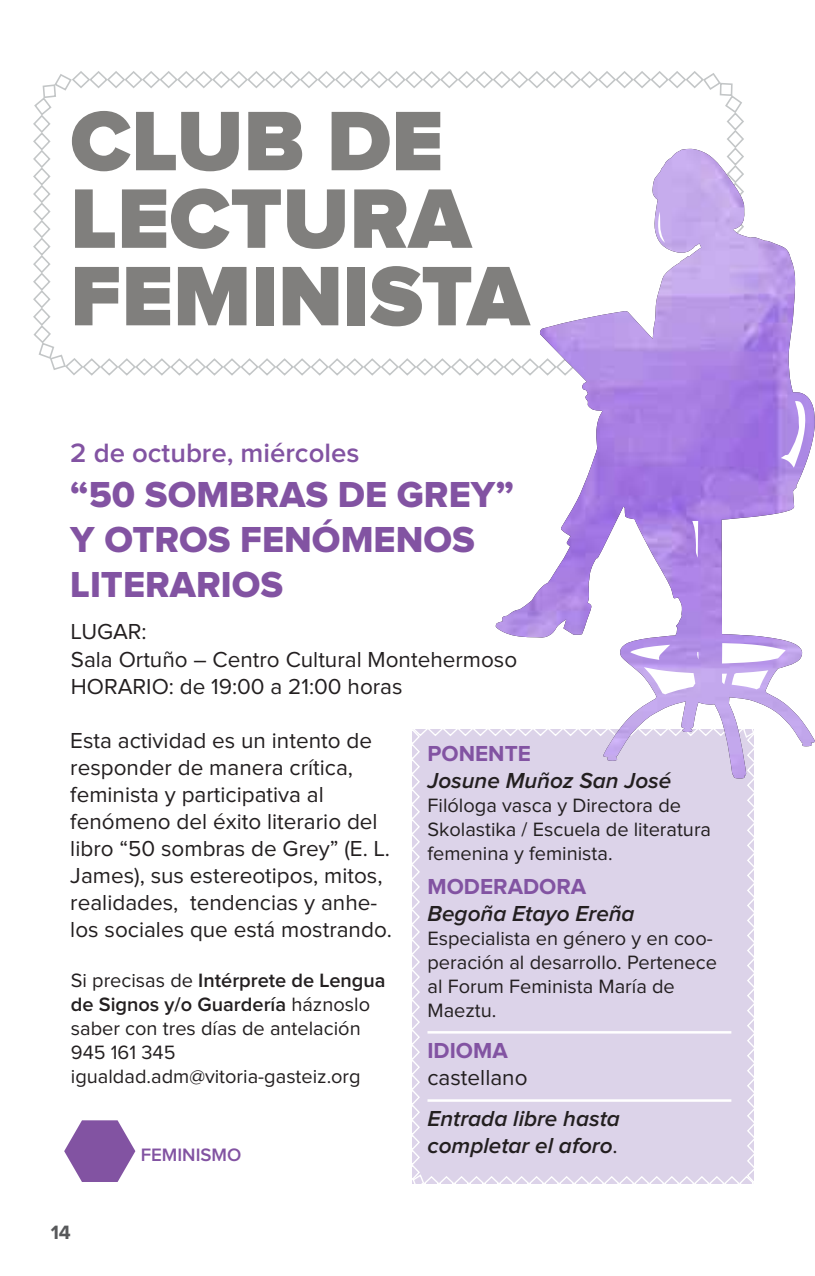
<style>
.page{position:relative;width:815px;height:1276px;background:#fff}
.page>*{position:absolute;margin:0;border:0;box-sizing:border-box;transform-origin:0 0}
.t1{font:900 87.5px/77.5px "Proxima Nova";color:#807f7d}
.t2{font:37.5px "Proxima Nova Extrabld";color:#8253a2}
.t3{font:600 27.5px "Proxima Nova";color:#8253a2}
.t4{font:22.5px/27px "Proxima Nova";color:#231f20}
.t5{font:italic 600 22.5px/27px "Proxima Nova";color:#231f20}
.t6{font:700 22.5px "Proxima Nova";color:#8253a2}
.t7{font:20px/24px "Proxima Nova";color:#231f20}
.t8{font:700 20px "Proxima Nova";color:#58595b}
.t9{font:600 18.75px "Proxima Nova";color:#8253a2}
.s1{font-weight:600}
.s2{font-weight:400;font-style:normal}
</style>
<div class="page">
<div style="left:412px;top:729px;width:342px;height:455px;background:#dcd3e9"></div>
<hr style="left:427px;top:1031px;width:304px;height:2px;background:#fff">
<hr style="left:427px;top:1099px;width:304px;height:2px;background:#fff">
<svg style="left:64px;top:1120px;width:71px;height:62px"></svg>
<svg style="left:496px;top:236px;width:319px;height:543px"></svg>
<img style="left:496px;top:377px;width:205px;height:260px">
<svg style="left:722px;top:643px;width:64px;height:20px"></svg>
<svg style="left:722px;top:670px;width:46px;height:19px"></svg>
<svg style="left:644px;top:667px;width:51px;height:27px"></svg>
<svg style="left:697px;top:652px;width:2px;height:8px"></svg>
<svg style="left:692px;top:521px;width:6px;height:36px"></svg>
<svg style="left:781px;top:400px;width:26px;height:68px"></svg>
<svg style="left:33px;top:71px;width:712px;height:306px"></svg>
<svg style="left:630px;top:645px;width:40px;height:15px"></svg>
<h1 class="t1" style="left:70px;top:106px;width:59px">CLUB</h1>
<h1 class="t1" style="left:327px;top:106px;width:56px">DE</h1>
<h1 class="t1" style="left:70px;top:184px;width:59px">LECTURA<br>FEM</h1>
<h1 class="t1" style="left:251px;top:261px;width:174px">INISTA</h1>
<p class="t3" style="left:70px;top:440px;width:291px">2 de octubre, miércoles</p>
<h2 class="t2" style="left:70px;top:477px;width:210px">“50 SOMBRAS</h2>
<h2 class="t2" style="left:338px;top:477px;width:111px">DE GREY</h2>
<h2 class="t2" style="left:495px;top:477px;width:20px">”</h2>
<h2 class="t2" style="left:70px;top:522px;width:61px">YOTROS</h2>
<h2 class="t2" style="left:240px;top:522px;width:26px">FENÓ</h2>
<h2 class="t2" style="left:341px;top:522px;width:59px">MENOS</h2>
<h2 class="t2" style="left:70px;top:567px;width:23px">LITERARIOS</h2>
<p class="t4" style="left:71px;top:619px;width:26px">Lugar</p>
<p class="t4" style="left:71px;top:619px;width:448px;text-indent:71px">:<br>Sala Ortuño – Centro Cultural Montehermoso<br>Horario</p>
<p class="t4" style="left:169px;top:674px;width:235px">: de 19:00 a 21:00 horas</p>
<p class="t4" style="left:70px;top:728px;width:323px">Esta actividad es un intento de responder de manera crítica, feminista y participativa al fenómeno del éxito literario del libro “50 sombras de Grey” (E. L.<br>James), sus estereotipos, mitos, realidades, tendencias y anhe&shy;los sociales que está mostrando.</p>
<p class="t7" style="left:71px;top:969px;width:316px">Si precisas de <span class="s1">Intérprete de Lengua de Signos y/o Guardería</span> háznoslo saber con tres días de antelación<br>945 161 345 igualdad.adm@vitoria-gasteiz.org</p>
<p class="t8" style="left:51px;top:1222px;width:22px">14</p>
<p class="t9" style="left:141px;top:1145px;width:102px">Feminismo</p>
<p class="t6" style="left:427px;top:743px;width:102px">PONENTE</p>
<p class="t5" style="left:427px;top:767px;width:245px">Josune Muñoz San José</p>
<p class="t7" style="left:427px;top:794px;width:285px">Filóloga vasca y Directora de<br>Skolastika / Escuela de literatura femenina y feminista.</p>
<p class="t6" style="left:427px;top:876px;width:160px">MODERADORA</p>
<p class="t5" style="left:427px;top:901px;width:209px">Begoña Etayo Ereña</p>
<p class="t7" style="left:427px;top:927px;width:291px">Especialista en género y en coo&shy;peración al desarrollo. Pertenece al Forum Feminista María de<br>Maeztu.</p>
<p class="t6" style="left:427px;top:1040px;width:15px">IDIOMA</p>
<p class="t4" style="left:427px;top:1065px;width:102px">castellano</p>
<p class="t5" style="left:427px;top:1106px;width:194px">Entrada libre hasta completar el aforo<span class="s2">.</span></p>
</div>
